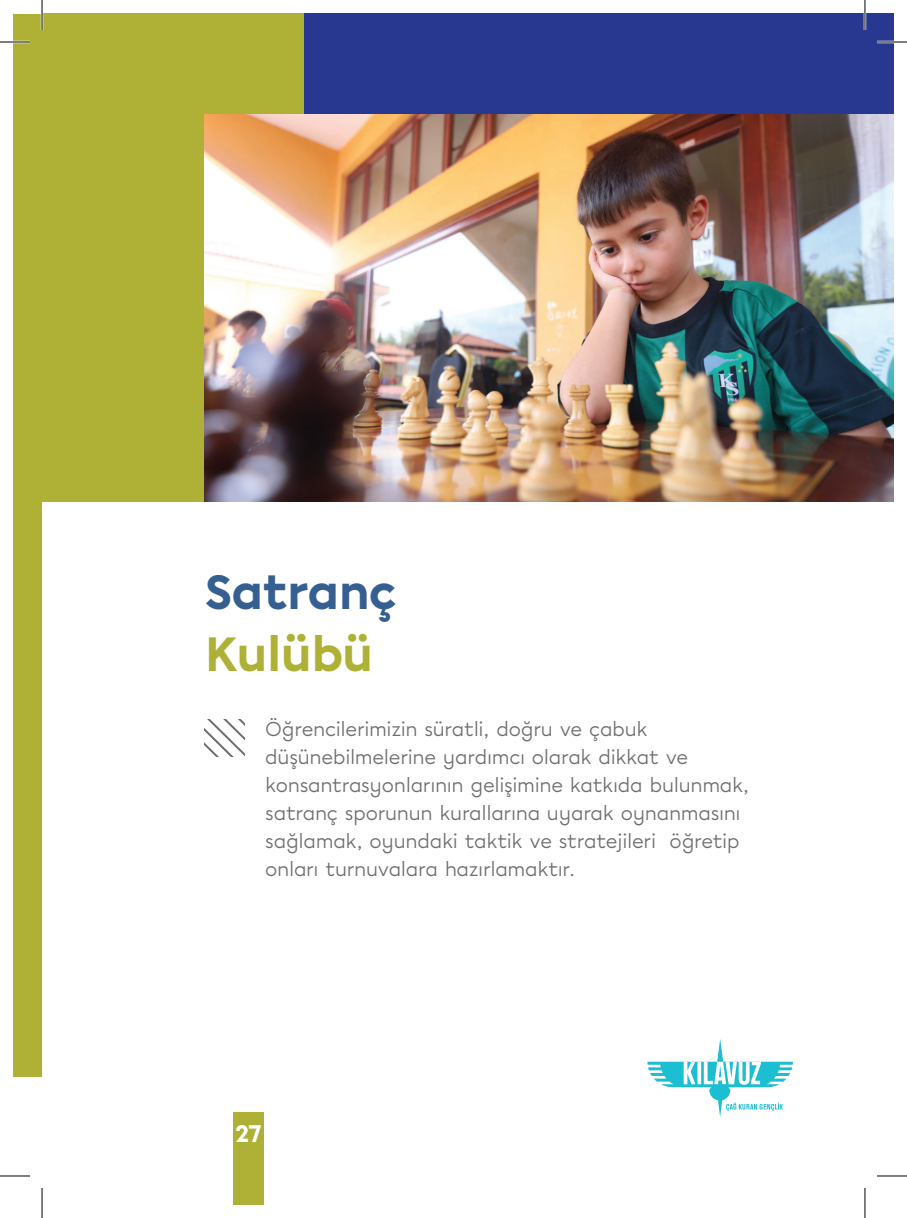
<style>
.page{position:relative;width:907px;height:1218px;background:#fff}
.page>*{position:absolute;margin:0;border:0;box-sizing:border-box;transform-origin:0 0}
.Heading_1{font:900 48px "Chromatica";letter-spacing:-.01em;color:#365f91}
.Heading_1-2{font:900 48px "Chromatica";letter-spacing:-.02em;color:#aeb135}
.t1{font:900 24px "Chromatica";color:#fff}
.t2{font:20px/28px "Chromatica";letter-spacing:-.015em;color:#6c6d70}
</style>
<div class="page">
<div style="left:233px;top:1112px;width:31px;height:92px;background:#aeb135"></div>
<div style="left:14px;top:14px;width:28px;height:1062px;background:#aeb135"></div>
<div style="left:42px;top:14px;width:850px;height:488px;background:#aeb135"></div>
<div style="left:304px;top:14px;width:588px;height:488px;background:#283890"></div>
<img style="left:204px;top:114px;width:688px;height:388px">
<svg style="left:205px;top:719px;width:39px;height:38px"></svg>
<svg style="left:647px;top:1039px;width:145px;height:78px"></svg>
<hr style="left:0;top:41px;width:30px;height:2px;background:#fff">
<hr style="left:876px;top:41px;width:30px;height:2px;background:#fff">
<hr style="left:41px;top:0;width:2px;height:30px;background:#fff">
<hr style="left:863px;top:0;width:2px;height:30px;background:#fff">
<hr style="left:0;top:42px;width:30px;height:1px;background:#000">
<hr style="left:876px;top:42px;width:30px;height:1px;background:#000">
<hr style="left:0;top:1176px;width:30px;height:1px;background:#000">
<hr style="left:876px;top:1176px;width:30px;height:1px;background:#000">
<hr style="left:42px;top:0;width:1px;height:30px;background:#000">
<hr style="left:42px;top:1188px;width:1px;height:30px;background:#000">
<hr style="left:864px;top:0;width:1px;height:30px;background:#000">
<hr style="left:864px;top:1188px;width:1px;height:30px;background:#000">
<p class="Heading_1" style="left:205px;top:560px;width:193px">Satranç</p>
<p class="Heading_1-2" style="left:205px;top:622px;width:170px">Kulübü</p>
<p class="t2" style="left:265px;top:715px;width:485px">Öğrencilerimizin süratli, doğru ve çabuk düşünebilmelerine yardımcı olarak dikkat ve konsantrasyonlarının gelişimine katkıda bulunmak, satranç sporunun kurallarına uyarak oynanmasını sağlamak, oyundaki taktik ve stratejileri öğretip onları turnuvalara hazırlamaktır.</p>
<p class="t1" style="left:235px;top:1118px;width:28px">27</p>
</div>
